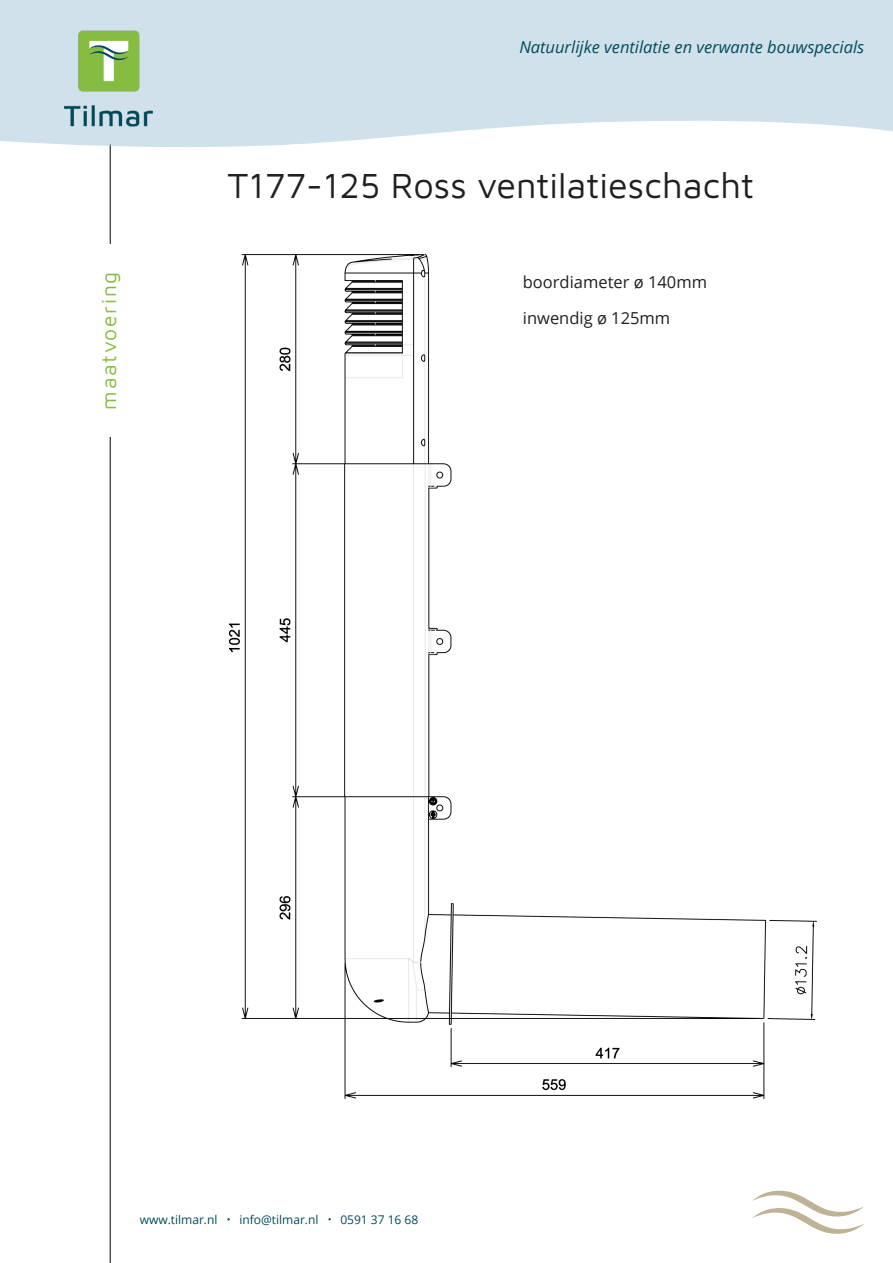
<style>
.page{position:relative;width:893px;height:1263px;background:#fff}
.page>*{position:absolute;margin:0;border:0;box-sizing:border-box;transform-origin:0 0}
.t1{font:36px "Maven Pro";color:#231f20}
.t2{font:21px "Maven Pro";letter-spacing:.08em;color:#86bd40}
.t3{font:italic 16.5px "Open Sans";color:#004b5a}
.t4{font:16.5px "Open Sans";color:#231f20}
.t5{font:12px "Open Sans";color:#004b5a}
</style>
<div class="page">
<hr style="left:110px;top:144px;width:1px;height:1119px;background:#000">
<svg style="left:0;top:0;width:893px;height:148px;background:#d4e4ed"></svg>
<img style="left:60px;top:29px;width:98px;height:99px">
<svg style="left:752px;top:1190px;width:112px;height:44px"></svg>
<div style="left:96px;top:244px;width:28px;height:193px;background:#fff"></div>
<img style="left:230px;top:254px;width:586px;height:844px">
<p class="t2" style="left:95px;top:410px;width:139px;rotate:-90deg">maatvoering</p>
<p class="t3" style="left:519px;top:35px;width:346px">Natuurlijke ventilatie en verwante bouwspecials</p>
<p class="t1" style="left:227px;top:161px;width:528px">T177-125 Ross ventilatieschacht</p>
<p class="t4" style="left:523px;top:271px;width:186px">boordiameter ø 140mm</p>
<p class="t4" style="left:523px;top:307px;width:149px">inwendig ø 125mm</p>
<p class="t5" style="left:140px;top:1211px;width:79px">www.tilmar.nl</p>
<p class="t5" style="left:239px;top:1211px;width:81px">info@tilmar.nl</p>
<p class="t5" style="left:340px;top:1211px;width:80px">0591 37 16 68</p>
</div>
